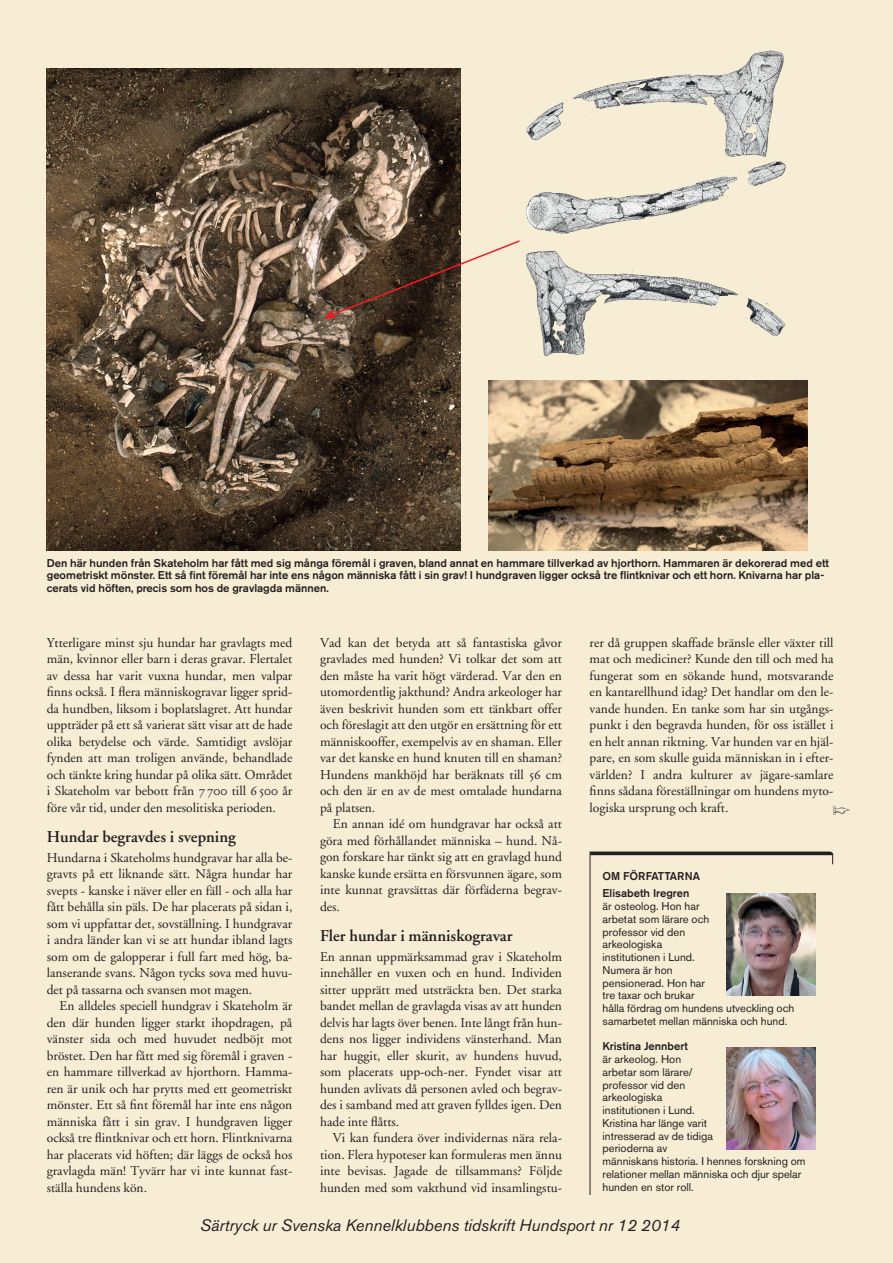
<style>
.page{position:relative;width:893px;height:1263px;background:#f7edd4}
.page>*{position:absolute;margin:0;border:0;box-sizing:border-box;transform-origin:0 0}
.t1{font:italic 16.5px "Akzidenz Grotesk BE";color:#231f20}
.Mellanrubrik{font:600 16.5px "MB Garamond";color:#231f20}
.Brödtext{font:13.5px/16.5px "MB Garamond";color:#231f20;text-align:justify}
.Faktarutestext{font:11.25px/12.8px "Akzidenz Grotesk BE";color:#231f20}
.Bildtext{font:500 11.25px/12.8px "Akzidenz Grotesk BE";color:#231f20}
.Faktarutestext-2{font:500 11.25px "Akzidenz Grotesk BE";color:#231f20}
</style>
<div class="page">
<hr style="left:590px;top:851px;width:1px;height:344px;background:#231f20">
<svg style="left:590px;top:851px;width:243px;height:13px;background:#bab2a0"></svg>
<img style="left:726px;top:1047px;width:89px;height:102px">
<img style="left:726px;top:893px;width:89px;height:102px">
<img style="left:488px;top:380px;width:319px;height:170px">
<img style="left:47px;top:68px;width:413px;height:482px">
<img style="left:523px;top:38px;width:263px;height:323px">
<svg style="left:833px;top:806px;width:16px;height:9px"></svg>
<svg style="left:324px;top:239px;width:197px;height:83px;background:#82705f"></svg>
<p class="Bildtext" style="left:47px;top:556px;width:784px">Den här hunden från Skateholm har fått med sig många föremål i graven, bland annat en hammare tillverkad av hjorthorn. Hammaren är dekorerad med ett geometriskt mönster. Ett så fint föremål har inte ens någon människa fått i sin grav! I hundgraven ligger också tre flintknivar och ett horn. Knivarna har pla&shy;cerats vid höften, precis som hos de gravlagda männen.</p>
<p class="Brödtext" style="left:47px;top:635px;width:247px">Ytterligare minst sju hundar har gravlagts med män, kvinnor eller barn i deras gravar. Flertalet av dessa har varit vuxna hundar, men valpar finns också. I flera människogravar ligger sprid&shy;da hundben, liksom i boplatslagret. Att hundar uppträder på ett så varierat sätt visar att de hade olika betydelse och värde. Samtidigt avslöjar fynden att man troligen använde, behandlade och tänkte kring hundar på olika sätt. Området i Skateholm var bebott från 7 700 till 6 500 år före vår tid, under den mesolitiska perioden.</p>
<p class="Mellanrubrik" style="left:47px;top:828px;width:191px">Hundar begravdes i svepning</p>
<p class="Brödtext" style="left:47px;top:849px;width:247px">Hundarna i Skateholms hundgravar har alla be&shy;gravts på ett liknande sätt. Några hundar har svepts - kanske i näver eller en fäll - och alla har fått behålla sin päls. De har placerats på sidan i, som vi uppfattar det, sovställning. I hundgravar i andra länder kan vi se att hundar ibland lagts som om de galopperar i full fart med hög, ba&shy;lanserande svans. Någon tycks sova med huvu&shy;det på tassarna och svansen mot magen.</p>
<p class="Brödtext" style="left:47px;top:998px;width:247px;text-indent:13px">En alldeles speciell hundgrav i Skateholm är den där hunden ligger starkt ihopdragen, på vänster sida och med huvudet nedböjt mot bröstet. Den har fått med sig föremål i graven - en hammare tillverkad av hjorthorn. Hamma&shy;ren är unik och har prytts med ett geometriskt mönster. Ett så fint föremål har inte ens någon människa fått i sin grav. I hundgraven ligger också tre flintknivar och ett horn. Flintknivarna har placerats vid höften; där läggs de också hos gravlagda män! Tyvärr har vi inte kunnat fast&shy;ställa hundens kön.</p>
<p class="Brödtext" style="left:320px;top:635px;width:243px">Vad kan det betyda att så fantastiska gåvor gravlades med hunden? Vi tolkar det som att den måste ha varit högt värderad. Var den en utomordentlig jakthund? Andra arkeologer har även beskrivit hunden som ett tänkbart offer och föreslagit att den utgör en ersättning för ett människooffer, exempelvis av en shaman. Eller var det kanske en hund knuten till en shaman?<br>Hundens mankhöjd har beräknats till 56 cm och den är en av de mest omtalade hundarna på platsen.</p>
<p class="Brödtext" style="left:320px;top:816px;width:243px;text-indent:13px">En annan idé om hundgravar har också att göra med förhållandet människa – hund. Nå&shy;gon forskare har tänkt sig att en gravlagd hund kanske kunde ersätta en försvunnen ägare, som inte kunnat gravsättas där förfäderna begrav&shy;des.</p>
<p class="Mellanrubrik" style="left:320px;top:927px;width:194px">Fler hundar i människogravar</p>
<p class="Brödtext" style="left:320px;top:948px;width:243px">En annan uppmärksammad grav i Skateholm innehåller en vuxen och en hund. Individen sitter upprätt med utsträckta ben. Det starka bandet mellan de gravlagda visas av att hunden delvis har lagts över benen. Inte långt från hun&shy;dens nos ligger individens vänsterhand. Man har huggit, eller skurit, av hundens huvud, som placerats upp-och-ner. Fyndet visar att hunden avlivats då personen avled och begrav&shy;des i samband med att graven fylldes igen. Den hade inte flåtts.</p>
<p class="Brödtext" style="left:320px;top:1130px;width:243px;text-indent:13px">Vi kan fundera över individernas nära rela&shy;tion. Flera hypoteser kan formuleras men ännu inte bevisas. Jagade de tillsammans? Följde hunden med som vakthund vid insamlingstu-</p>
<p class="Brödtext" style="left:590px;top:635px;width:245px">rer då gruppen skaffade bränsle eller växter till mat och mediciner? Kunde den till och med ha fungerat som en sökande hund, motsvarande en kantarellhund idag? Det handlar om den le&shy;vande hunden. En tanke som har sin utgångs&shy;punkt i den begravda hunden, för oss istället i en helt annan riktning. Var hunden var en hjäl&shy;pare, en som skulle guida människan in i efter&shy;världen? I andra kulturer av jägare-samlare finns sådana föreställningar om hundens myto&shy;logiska ursprung och kraft.</p>
<p class="Faktarutestext-2" style="left:602px;top:869px;width:99px">OM FÖRFATTARNA</p>
<p class="Faktarutestext-2" style="left:602px;top:886px;width:88px">Elisabeth Iregren</p>
<p class="Faktarutestext" style="left:602px;top:900px;width:193px">är osteolog. Hon har<br>arbetat som lärare och<br>professor vid den<br>arkeologiska<br>institutionen i Lund.<br>Numera är hon<br>pensionerad. Hon har<br>tre taxar och brukar<br>hålla fördrag om hundens utveckling och samarbetet mellan människa och hund.</p>
<p class="Faktarutestext-2" style="left:602px;top:1039px;width:87px">Kristina Jennbert</p>
<p class="Faktarutestext" style="left:602px;top:1053px;width:205px">är arkeolog. Hon<br>arbetar som lärare/<br>professor vid den<br>arkeologiska<br>institutionen i Lund.<br>Kristina har länge varit<br>intresserad av de tidiga<br>perioderna av<br>människans historia. I hennes forskning om relationer mellan människa och djur spelar hunden en stor roll.</p>
<p class="t1" style="left:200px;top:1216px;width:481px">Särtryck ur Svenska Kennelklubbens tidskrift Hundsport nr 12 2014</p>
</div>
